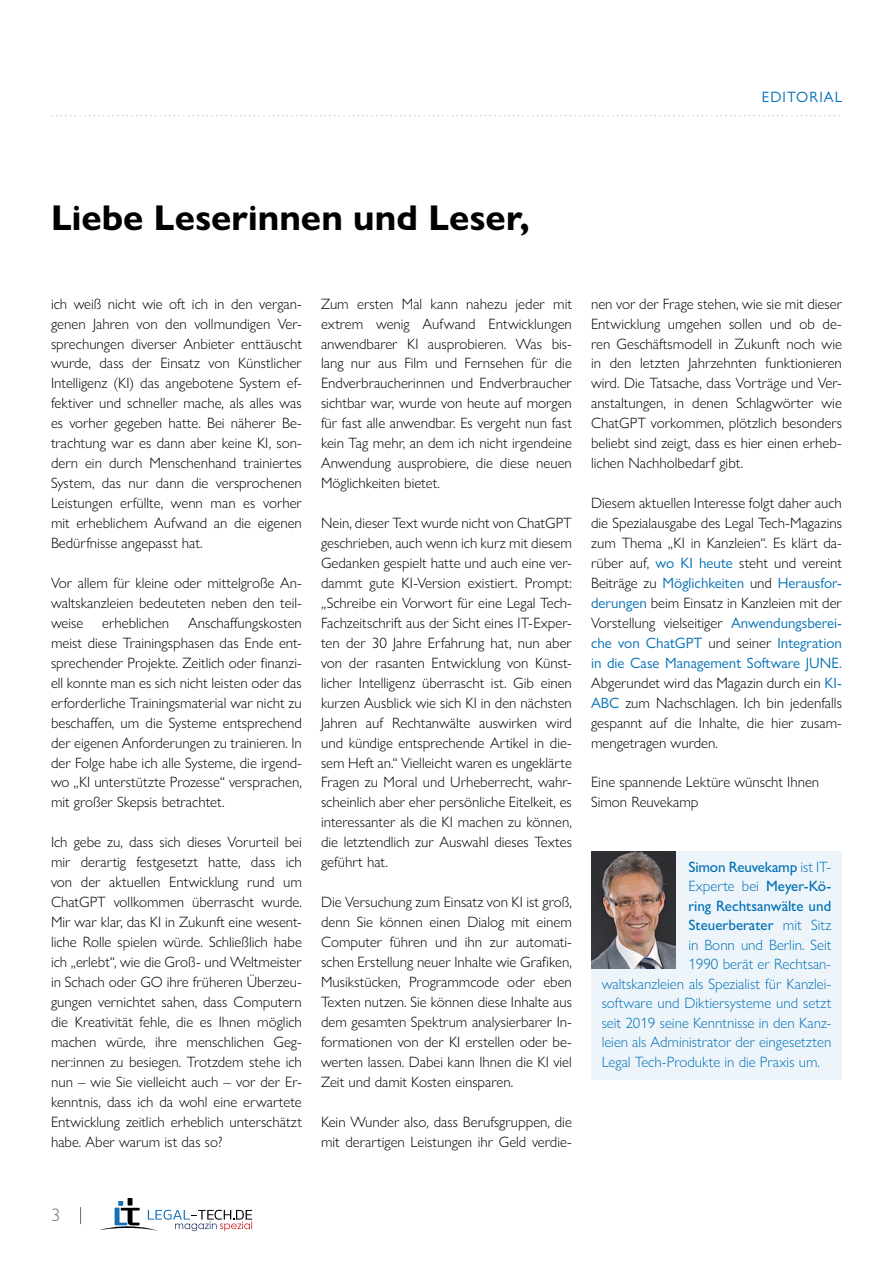
<style>
.page{position:relative;width:893px;height:1263px;background:#fff}
.page>*{position:absolute;margin:0;border:0;box-sizing:border-box;transform-origin:0 0}
.t1{font:700 36px "Gill Sans Nova";color:#000}
.t2{font:300 18px "Gill Sans Nova";color:#6e6e6e}
.t3{font:300 15px/20px "Gill Sans Nova";color:#000;text-align:justify}
.t4{font:300 15px "Gill Sans Nova";color:#006fb5}
.t5{font:500 15px "Gill Sans Nova";color:#006fb5}
.t6{font:15px "Gill Sans Nova";letter-spacing:.07em;color:#006fb5}
.s1{font-weight:400;color:#006fb5}
.s2{font-weight:300}
.s3{font-weight:500}
</style>
<div class="page">
<svg style="left:100px;top:1198px;width:152px;height:33px"></svg>
<svg style="left:80px;top:1207px;width:1px;height:17px"></svg>
<svg style="left:52px;top:115px;width:788px;height:1px"></svg>
<div style="left:591px;top:851px;width:251px;height:229px;background:#edf5fa"></div>
<img style="left:591px;top:851px;width:84px;height:118px">
<p class="t6" style="left:762px;top:88px;width:82px">EDITORIAL</p>
<h1 class="t1" style="left:51px;top:196px;width:480px">Liebe Leserinnen und Leser,</h1>
<p class="t3" style="left:51px;top:293px;width:252px">ich weiß nicht wie oft ich in den vergan&shy;genen Jahren von den vollmundigen Ver&shy;sprechungen diverser Anbieter enttäuscht wurde, dass der Einsatz von Künstlicher Intelligenz (KI) das angebotene System ef&shy;fektiver und schneller mache, als alles was es vorher gegeben hatte. Bei näherer Be&shy;trachtung war es dann aber keine KI, son&shy;dern ein durch Menschenhand trainiertes System, das nur dann die versprochenen Leistungen erfüllte, wenn man es vorher mit erheblichem Aufwand an die eigenen Bedürfnisse angepasst hat.</p>
<p class="t3" style="left:51px;top:573px;width:252px">Vor allem für kleine oder mittelgroße An&shy;waltskanzleien bedeuteten neben den teil&shy;weise</p>
<p class="t3" style="left:51px;top:613px;width:252px;text-indent:137px">Anschaffungskosten meist diese Trainingsphasen das Ende ent&shy;sprechender Projekte. Zeitlich oder finanzi&shy;ell konnte man es sich nicht leisten oder das erforderliche Trainingsmaterial war nicht zu beschaffen, um die Systeme entsprechend der eigenen Anforderungen zu trainieren. In der Folge habe ich alle Systeme, die irgend&shy;wo „KI unterstützte Prozesse“ versprachen, mit großer Skepsis betrachtet.</p>
<p class="t3" style="left:51px;top:832px;width:252px">Ich gebe zu, dass sich dieses Vorurteil bei mir derartig festgesetzt hatte, dass ich von der aktuellen Entwicklung rund um ChatGPT vollkommen überrascht wurde.<br>Mir war klar, das KI in Zukunft eine wesent&shy;liche Rolle spielen würde. Schließlich habe ich „erlebt“, wie die Groß- und Weltmeister in Schach oder GO ihre früheren Überzeu&shy;gungen vernichtet sahen, dass Computern die Kreativität fehle, die es Ihnen möglich machen würde, ihre menschlichen Geg&shy;ner:innen zu besiegen. Trotzdem stehe ich nun – wie Sie vielleicht auch – vor der Er&shy;kenntnis, dass ich da wohl eine erwartete Entwicklung zeitlich erheblich unterschätzt habe. Aber warum ist das so?</p>
<p class="t3" style="left:102px;top:613px;width:69px">erheblichen</p>
<p class="t3" style="left:321px;top:293px;width:252px">Zum ersten Mal kann nahezu jeder mit extrem wenig Aufwand Entwicklungen anwendbarer KI ausprobieren. Was bis&shy;lang nur aus Film und Fernsehen für die Endverbraucherinnen und Endverbraucher sichtbar war, wurde von heute auf morgen für fast alle anwendbar. Es vergeht nun fast kein Tag mehr, an dem ich nicht irgendeine Anwendung ausprobiere, die diese neuen Möglichkeiten bietet.</p>
<p class="t3" style="left:321px;top:513px;width:252px">Nein, dieser Text wurde nicht von ChatGPT geschrieben, auch wenn ich kurz mit diesem Gedanken gespielt hatte und auch eine ver&shy;dammt gute KI-Version existiert. Prompt: „Schreibe ein Vorwort für eine Legal Tech-Fachzeitschrift aus der Sicht eines IT-Exper&shy;ten der 30 Jahre Erfahrung hat, nun aber von der rasanten Entwicklung von Künst&shy;licher Intelligenz überrascht ist. Gib einen kurzen Ausblick wie sich KI in den nächsten Jahren auf Rechtanwälte auswirken wird und kündige entsprechende Artikel in die&shy;sem Heft an.“ Vielleicht waren es ungeklärte Fragen zu Moral und Urheberrecht, wahr&shy;scheinlich aber eher persönliche Eitelkeit, es interessanter als die KI machen zu können, die letztendlich zur Auswahl dieses Textes geführt hat.</p>
<p class="t3" style="left:321px;top:892px;width:252px">Die Versuchung zum Einsatz von KI ist groß, denn Sie können einen Dialog mit einem Computer führen und ihn zur automati&shy;schen Erstellung neuer Inhalte wie Grafiken, Musikstücken, Programmcode oder eben Texten nutzen. Sie können diese Inhalte aus dem gesamten Spektrum analysierbarer In&shy;formationen von der KI erstellen oder be&shy;werten lassen. Dabei kann Ihnen die KI viel Zeit und damit Kosten einsparen.</p>
<p class="t3" style="left:321px;top:1111px;width:252px">Kein Wunder also, dass Berufsgruppen, die mit derartigen Leistungen ihr Geld verdie-</p>
<p class="t3" style="left:591px;top:293px;width:252px">nen vor der Frage stehen, wie sie mit dieser Entwicklung umgehen sollen und ob de&shy;ren Geschäftsmodell in Zukunft noch wie in den letzten Jahrzehnten funktionieren wird. Die Tatsache, dass Vorträge und Ver&shy;anstaltungen, in denen Schlagwörter wie ChatGPT vorkommen, plötzlich besonders beliebt sind zeigt, dass es hier einen erheb&shy;lichen Nachholbedarf gibt.</p>
<p class="t3" style="left:591px;top:493px;width:252px">Diesem aktuellen Interesse folgt daher auch die Spezialausgabe des Legal Tech-Magazins zum Thema „KI in Kanzleien“. Es klärt da&shy;rüber auf, <span class="s1">wo KI heute</span> steht und vereint Beiträge zu <span class="s1">Möglichkeiten</span> und <span class="s1">Herausfor&shy;derungen</span> beim Einsatz in Kanzleien mit der Vorstellung vielseitiger <span class="s1">Anwendungsberei&shy;che von ChatGPT</span> und seiner <span class="s1">Integration in die Case Management Software JUNE.<br></span>Abgerundet wird das Magazin durch ein <span class="s1">KI-ABC</span> zum Nachschlagen. Ich bin jedenfalls gespannt auf die Inhalte, die hier zusam&shy;mengetragen wurden.</p>
<p class="t3" style="left:591px;top:772px;width:230px">Eine spannende Lektüre wünscht Ihnen<br>Simon Reuvekamp</p>
<p class="t5" style="left:688px;top:857px;width:144px">Simon Reuvekamp <span class="s2">ist IT-</span></p>
<p class="t4" style="left:688px;top:877px;width:144px">Experte bei <span class="s3">Meyer-Kö-</span></p>
<p class="t5" style="left:688px;top:896px;width:144px">ring Rechtsanwälte und</p>
<p class="t5" style="left:688px;top:916px;width:144px">Steuerberater <span class="s2">mit Sitz</span></p>
<p class="t4" style="left:688px;top:935px;width:144px">in Bonn und Berlin. Seit</p>
<p class="t4" style="left:688px;top:955px;width:144px">1990 berät er Rechtsan-</p>
<p class="t4" style="left:602px;top:974px;width:231px">waltskanzleien als Spezialist für Kanzlei-</p>
<p class="t4" style="left:602px;top:994px;width:231px">software und Diktiersysteme und setzt</p>
<p class="t4" style="left:602px;top:1013px;width:231px">seit 2019 seine Kenntnisse in den Kanz-</p>
<p class="t4" style="left:602px;top:1033px;width:231px">leien als Administrator der eingesetzten</p>
<p class="t4" style="left:602px;top:1052px;width:220px">Legal Tech-Produkte in die Praxis um.</p>
<p class="t2" style="left:51px;top:1204px;width:10px">3</p>
</div>
